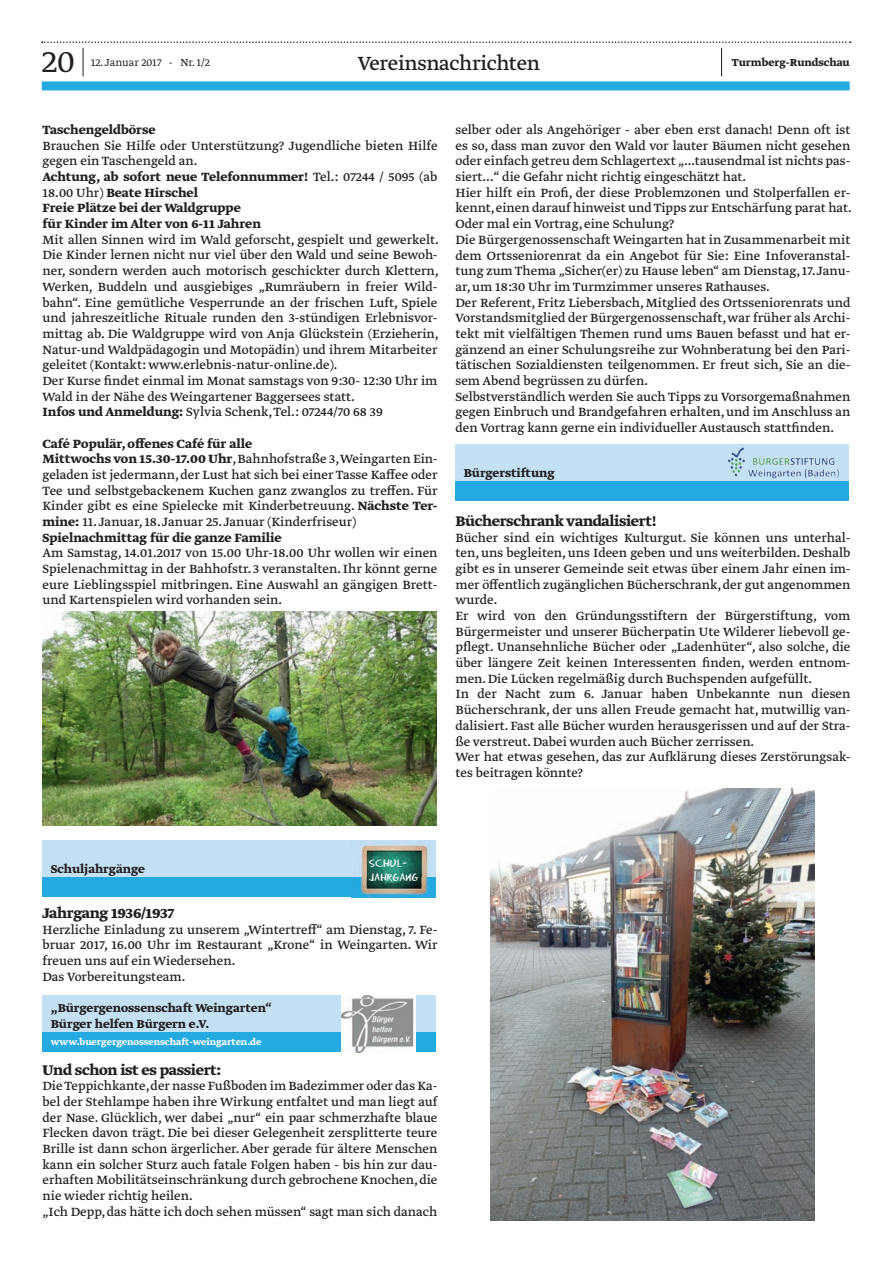
<style>
.page{position:relative;width:893px;height:1263px;background:#fff}
.page>*{position:absolute;margin:0;border:0;box-sizing:border-box;transform-origin:0 0}
.t1{font:300 36px "Greta Text Std";color:#231f20}
.t2{font:22.5px "Greta Text Std";letter-spacing:-.015em;color:#231f20}
.t3{font:700 16.5px "Greta Text Std";letter-spacing:-.02em;color:#231f20}
.t4{font:14.1px/15.8px "Greta Text Std";color:#231f20}
.t5{font:700 14.1px "Greta Text Std";color:#231f20}
.t6{font:700 13.5px/16.2px "Greta Text Std";color:#231f20}
.t7{font:300 12px "Greta Text Std";color:#231f20}
.t8{font:700 12px "Greta Text Std";color:#231f20}
.t9{font:12px/14.4px "Eraser Dust";color:#fff}
.t10{font:700 10.5px "Greta Text Std";color:#fff}
.s1{font-weight:700}
</style>
<div class="page">
<div style="left:42px;top:81px;width:808px;height:9px;background:#24aae1"></div>
<svg style="left:42px;top:41px;width:809px;height:35px"></svg>
<img style="left:43px;top:611px;width:393px;height:215px">
<div style="left:43px;top:840px;width:393px;height:57px;background:#c3e0f4"></div>
<div style="left:43px;top:877px;width:393px;height:20px;background:#24aae1"></div>
<img style="left:359px;top:845px;width:72px;height:52px">
<div style="left:43px;top:995px;width:393px;height:57px;background:#c3e0f4"></div>
<div style="left:43px;top:1032px;width:393px;height:20px;background:#24aae1"></div>
<img style="left:342px;top:995px;width:73px;height:57px">
<div style="left:455px;top:444px;width:394px;height:57px;background:#c3e0f4"></div>
<div style="left:455px;top:481px;width:394px;height:20px;background:#24aae1"></div>
<img style="left:731px;top:447px;width:62px;height:18px">
<img style="left:490px;top:789px;width:324px;height:431px">
<h1 class="t1" style="left:42px;top:41px;width:34px">20</h1>
<p class="t7" style="left:91px;top:56px;width:121px">12. Januar 2017 - Nr. 1/2</p>
<p class="t8" style="left:732px;top:56px;width:119px">Turmberg-Rundschau</p>
<h2 class="t2" style="left:358px;top:50px;width:184px">Vereinsnachrichten</h2>
<p class="t5" style="left:43px;top:121px;width:115px">Taschengeldbörse</p>
<p class="t4" style="left:43px;top:138px;width:396px">Brauchen Sie Hilfe oder Unterstützung? Jugendliche bieten Hilfe gegen ein Taschengeld an.<br><span class="s1">Achtung, ab sofort neue Telefonnummer!</span> Tel.: 07244 / 5095 (ab 18.00 Uhr) <span class="s1">Beate Hirschel<br>Freie Plätze bei der Waldgruppe<br>für Kinder im Alter von 6-11 Jahren</span></p>
<p class="t4" style="left:43px;top:232px;width:398px">Mit allen Sinnen wird im Wald geforscht, gespielt und gewerkelt.<br>Die Kinder lernen nicht nur viel über den Wald und seine Bewoh&shy;ner, sondern werden auch motorisch geschickter durch Klettern, Werken, Buddeln und ausgiebiges „Rumräubern in freier Wild&shy;bahn“. Eine gemütliche Vesperrunde an der frischen Luft, Spiele und jahreszeitliche Rituale runden den 3-stündigen Erlebnisvor&shy;mittag ab. Die Waldgruppe wird von Anja Glückstein (Erzieherin, Natur-und Waldpädagogin und Motopädin) und ihrem Mitarbeiter geleitet (Kontakt: www.erlebnis-natur-online.de).<br>Der Kurse findet einmal im Monat samstags von 9:30- 12:30 Uhr im Wald in der Nähe des Weingartener Baggersees statt.<br><span class="s1">Infos und Anmeldung:</span> Sylvia Schenk, Tel.: 07244/70 68 39</p>
<p class="t4" style="left:43px;top:436px;width:396px"><span class="s1">Café Populär, offenes Café für alle<br>Mittwochs von 15.30-17.00 Uhr</span>, Bahnhofstraße 3, Weingarten Ein&shy;geladen ist jedermann, der Lust hat sich bei einer Tasse Kaffee oder Tee und selbstgebackenem Kuchen ganz zwanglos zu treffen. Für Kinder gibt es eine Spielecke mit Kinderbetreuung. <span class="s1">Nächste Ter&shy;mine:</span> 11. Januar, 18. Januar 25. Januar (Kinderfriseur)<br><span class="s1">Spielnachmittag für die ganze Familie</span></p>
<p class="t4" style="left:43px;top:546px;width:396px;text-align:justify">Am Samstag, 14.01.2017 von 15.00 Uhr-18.00 Uhr wollen wir einen Spielenachmittag in der Bahhofstr. 3 veranstalten. Ihr könnt gerne eure Lieblingsspiel mitbringen. Eine Auswahl an gängigen Brett&shy;und Kartenspielen wird vorhanden sein.</p>
<p class="t4" style="left:455px;top:123px;width:398px">selber oder als Angehöriger - aber eben erst danach! Denn oft ist es so, dass man zuvor den Wald vor lauter Bäumen nicht gesehen oder einfach getreu dem Schlagertext „...tausendmal ist nichts pas&shy;siert...“ die Gefahr nicht richtig eingeschätzt hat.<br>Hier hilft ein Profi, der diese Problemzonen und Stolperfallen er&shy;kennt, einen darauf hinweist und Tipps zur Entschärfung parat hat.<br>Oder mal ein Vortrag, eine Schulung?<br>Die Bürgergenossenschaft Weingarten hat in Zusammenarbeit mit dem Ortsseniorenrat da ein Angebot für Sie: Eine Infoveranstal&shy;tung zum Thema „Sicher(er) zu Hause leben“ am Dienstag, 17. Janu&shy;ar, um 18:30 Uhr im Turmzimmer unseres Rathauses.<br>Der Referent, Fritz Liebersbach, Mitglied des Ortsseniorenrats und Vorstandsmitglied der Bürgergenossenschaft, war früher als Archi&shy;tekt mit vielfältigen Themen rund ums Bauen befasst und hat er&shy;gänzend an einer Schulungsreihe zur Wohnberatung bei den Pari&shy;tätischen Sozialdiensten teilgenommen. Er freut sich, Sie an die&shy;sem Abend begrüssen zu dürfen.<br>Selbstverständlich werden Sie auch Tipps zu Vorsorgemaßnahmen gegen Einbruch und Brandgefahren erhalten, und im Anschluss an den Vortrag kann gerne ein individueller Austausch stattfinden.</p>
<p class="t6" style="left:464px;top:465px;width:92px">Bürgerstiftung</p>
<p class="t3" style="left:455px;top:511px;width:203px">Bücherschrank vandalisiert!</p>
<p class="t4" style="left:455px;top:530px;width:396px">Bücher sind ein wichtiges Kulturgut. Sie können uns unterhal&shy;ten, uns begleiten, uns Ideen geben und uns weiterbilden. Deshalb gibt es in unserer Gemeinde seit etwas über einem Jahr einen im&shy;mer öffentlich zugänglichen Bücherschrank, der gut angenommen wurde.<br>Er wird von den Gründungsstiftern der Bürgerstiftung, vom Bürgermeister und unserer Bücherpatin Ute Wilderer liebevoll ge&shy;pflegt. Unansehnliche Bücher oder „Ladenhüter“, also solche, die über längere Zeit keinen Interessenten finden, werden entnom&shy;men. Die Lücken regelmäßig durch Buchspenden aufgefüllt.<br>In der Nacht zum 6. Januar haben Unbekannte nun diesen Bücherschrank, der uns allen Freude gemacht hat, mutwillig van&shy;dalisiert. Fast alle Bücher wurden herausgerissen und auf der Stra&shy;ße verstreut. Dabei wurden auch Bücher zerrissen.<br>Wer hat etwas gesehen, das zur Aufklärung dieses Zerstörungsak&shy;tes beitragen könnte?</p>
<p class="t6" style="left:51px;top:861px;width:96px">Schuljahrgänge</p>
<p class="t9" style="left:369px;top:856px;width:51px">SCHUL-<br>JAHRGANG</p>
<p class="t3" style="left:43px;top:903px;width:133px">Jahrgang 1936/1937</p>
<p class="t4" style="left:43px;top:922px;width:396px">Herzliche Einladung zu unserem „Wintertreff“ am Dienstag, 7. Fe&shy;bruar 2017, 16.00 Uhr im Restaurant „Krone“ in Weingarten. Wir freuen uns auf ein Wiedersehen.<br>Das Vorbereitungsteam.</p>
<p class="t6" style="left:51px;top:1000px;width:223px">„Bürgergenossenschaft Weingarten“<br>Bürger helfen Bürgern e.V.</p>
<p class="t10" style="left:51px;top:1035px;width:212px">www.buergergenossenschaft-weingarten.de</p>
<p class="t3" style="left:43px;top:1060px;width:180px">Und schon ist es passiert:</p>
<p class="t4" style="left:43px;top:1079px;width:396px">Die Teppichkante, der nasse Fußboden im Badezimmer oder das Ka&shy;bel der Stehlampe haben ihre Wirkung entfaltet und man liegt auf der Nase. Glücklich, wer dabei „nur“ ein paar schmerzhafte blaue Flecken davon trägt. Die bei dieser Gelegenheit zersplitterte teure Brille ist dann schon ärgerlicher. Aber gerade für ältere Menschen kann ein solcher Sturz auch fatale Folgen haben - bis hin zur dau&shy;erhaften Mobilitätseinschränkung durch gebrochene Knochen, die nie wieder richtig heilen.<br>„Ich Depp, das hätte ich doch sehen müssen“ sagt man sich danach</p>
</div>
